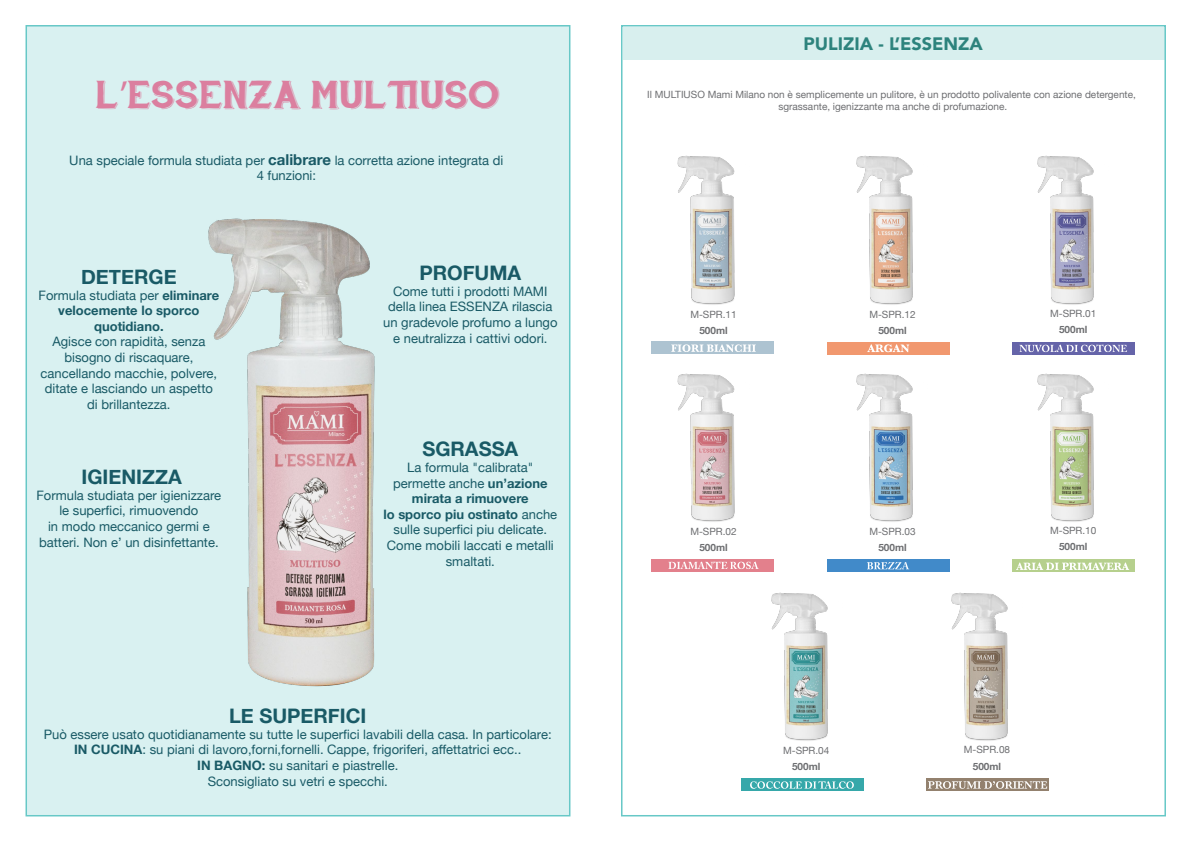
<style>
.page{position:relative;width:1191px;height:842px;background:#fff}
.page>*{position:absolute;margin:0;border:0;box-sizing:border-box;transform-origin:0 0}
.t1{font:39px "Hand Shop Typography C30 demo";color:#db7f9f;scale:1.04 1}
.t2{font:700 20px "Helvetica Neue";color:#195a66}
.t3{font:900 18px "Avenir";color:#2d837d}
.t4{font:13px/15.6px "Helvetica Neue";color:#195a66;text-align:center}
.t5{font:700 13px/15.6px "Helvetica Neue";color:#195a66;text-align:center}
.t6{font:10px/12px "Helvetica Neue";color:#6d6e71;text-align:center}
.t7{font:700 10px "Helvetica Neue";color:#6d6e71}
.s1{font-family:"Myriad Pro"}
.s2{font-weight:700;font-size:15px}
.s3{font-weight:400}
.s4{font-weight:700}
</style>
<div class="page">
<div style="left:26px;top:26px;width:544px;height:790px;background:#d9f1f1"></div>
<img style="left:208px;top:218px;width:167px;height:469px">
<div style="left:622px;top:27px;width:542px;height:33px;background:#d8efee"></div>
<div style="left:926px;top:778px;width:122px;height:13px;background:#93816e"></div>
<svg style="left:928px;top:781px;width:119px;height:8px"></svg>
<div style="left:740px;top:778px;width:123px;height:13px;background:#36a8aa"></div>
<svg style="left:750px;top:781px;width:104px;height:8px"></svg>
<div style="left:827px;top:559px;width:122px;height:13px;background:#418ac9"></div>
<svg style="left:867px;top:562px;width:42px;height:7px"></svg>
<div style="left:651px;top:559px;width:123px;height:12px;background:#e3808c"></div>
<img style="left:1037px;top:156px;width:57px;height:149px">
<img style="left:677px;top:156px;width:58px;height:149px">
<img style="left:856px;top:156px;width:57px;height:149px">
<img style="left:1037px;top:373px;width:57px;height:149px">
<img style="left:951px;top:592px;width:57px;height:149px">
<img style="left:677px;top:373px;width:58px;height:149px">
<img style="left:856px;top:373px;width:57px;height:149px">
<img style="left:771px;top:592px;width:57px;height:149px">
<div style="left:651px;top:341px;width:123px;height:13px;background:#adc3d1"></div>
<svg style="left:671px;top:344px;width:85px;height:8px"></svg>
<div style="left:827px;top:342px;width:122px;height:12px;background:#f1986f"></div>
<svg style="left:867px;top:344px;width:42px;height:8px"></svg>
<div style="left:1012px;top:342px;width:123px;height:13px;background:#6564a9"></div>
<svg style="left:668px;top:561px;width:90px;height:8px"></svg>
<svg style="left:1019px;top:344px;width:108px;height:8px"></svg>
<div style="left:1012px;top:559px;width:123px;height:13px;background:#b6d08d"></div>
<svg style="left:1016px;top:562px;width:113px;height:8px"></svg>
<h1 class="t1" style="left:96px;top:80px;width:390px">L<span class="s1">’</span>ESSENZA MULTIUSO</h1>
<p class="t4" style="left:69px;top:153px;width:435px">Una speciale formula studiata per <span class="s2">calibrare</span> la corretta azione integrata di<br>4 funzioni:</p>
<h2 class="t2" style="left:81px;top:261px;width:97px">DETERGE</h2>
<p class="t5" style="left:39px;top:288px;width:182px"><span class="s3">Formula studiata per</span> eliminare velocemente lo sporco quotidiano.</p>
<p class="t4" style="left:41px;top:335px;width:178px">Agisce con rapidità, senza bisogno di riscaquare, cancellando macchie, polvere, ditate e lasciando un aspetto di brillantezza.</p>
<h2 class="t2" style="left:81px;top:461px;width:102px">IGIENIZZA</h2>
<p class="t4" style="left:37px;top:488px;width:186px">Formula studiata per igienizzare le superfici, rimuovendo<br>in modo meccanico germi e batteri. Non e’ un disinfettante.</p>
<h2 class="t2" style="left:419px;top:257px;width:103px">PROFUMA</h2>
<p class="t4" style="left:383px;top:284px;width:176px">Come tutti i prodotti MAMI della linea ESSENZA rilascia un gradevole profumo a lungo e neutralizza i cattivi odori.</p>
<h2 class="t2" style="left:422px;top:433px;width:97px">SGRASSA</h2>
<p class="t4" style="left:383px;top:460px;width:175px">La formula "calibrata" permette anche <span class="s4">un’azione mirata a rimuovere<br>lo sporco piu ostinato</span> anche sulle superfici piu delicate.<br>Come mobili laccati e metalli smaltati.</p>
<h2 class="t2" style="left:229px;top:700px;width:139px">LE SUPERFICI</h2>
<p class="t4" style="left:44px;top:727px;width:509px">Può essere usato quotidianamente su tutte le superfici lavabili della casa. In particolare:<br><span class="s4">IN CUCINA</span>: su piani di lavoro,forni,fornelli. Cappe, frigoriferi, affettatrici ecc..<br><span class="s4">IN BAGNO:</span> su sanitari e piastrelle.<br>Sconsigliato su vetri e specchi.</p>
<h3 class="t3" style="left:803px;top:29px;width:181px">PULIZIA - L’ESSENZA</h3>
<p class="t6" style="left:647px;top:89px;width:490px">Il MULTIUSO Mami Milano non è semplicemente un pulitore, è un prodotto polivalente con azione detergente, sgrassante, igenizzante ma anche di profumazione.</p>
<p class="t6" style="left:690px;top:309px;width:48px">M-SPR.11</p>
<p class="t7" style="left:699px;top:322px;width:30px">500ml</p>
<p class="t6" style="left:690px;top:526px;width:48px">M-SPR.02</p>
<p class="t7" style="left:699px;top:540px;width:30px">500ml</p>
<p class="t6" style="left:869px;top:309px;width:48px">M-SPR.12</p>
<p class="t7" style="left:878px;top:322px;width:30px">500ml</p>
<p class="t6" style="left:869px;top:526px;width:48px">M-SPR.03</p>
<p class="t7" style="left:878px;top:540px;width:30px">500ml</p>
<p class="t6" style="left:1050px;top:308px;width:48px">M-SPR.01</p>
<p class="t7" style="left:1059px;top:322px;width:30px">500ml</p>
<p class="t6" style="left:1050px;top:525px;width:48px">M-SPR.10</p>
<p class="t7" style="left:1059px;top:539px;width:30px">500ml</p>
<p class="t6" style="left:783px;top:745px;width:48px">M-SPR.04</p>
<p class="t7" style="left:792px;top:759px;width:30px">500ml</p>
<p class="t6" style="left:963px;top:744px;width:48px">M-SPR.08</p>
<p class="t7" style="left:972px;top:758px;width:30px">500ml</p>
</div>
